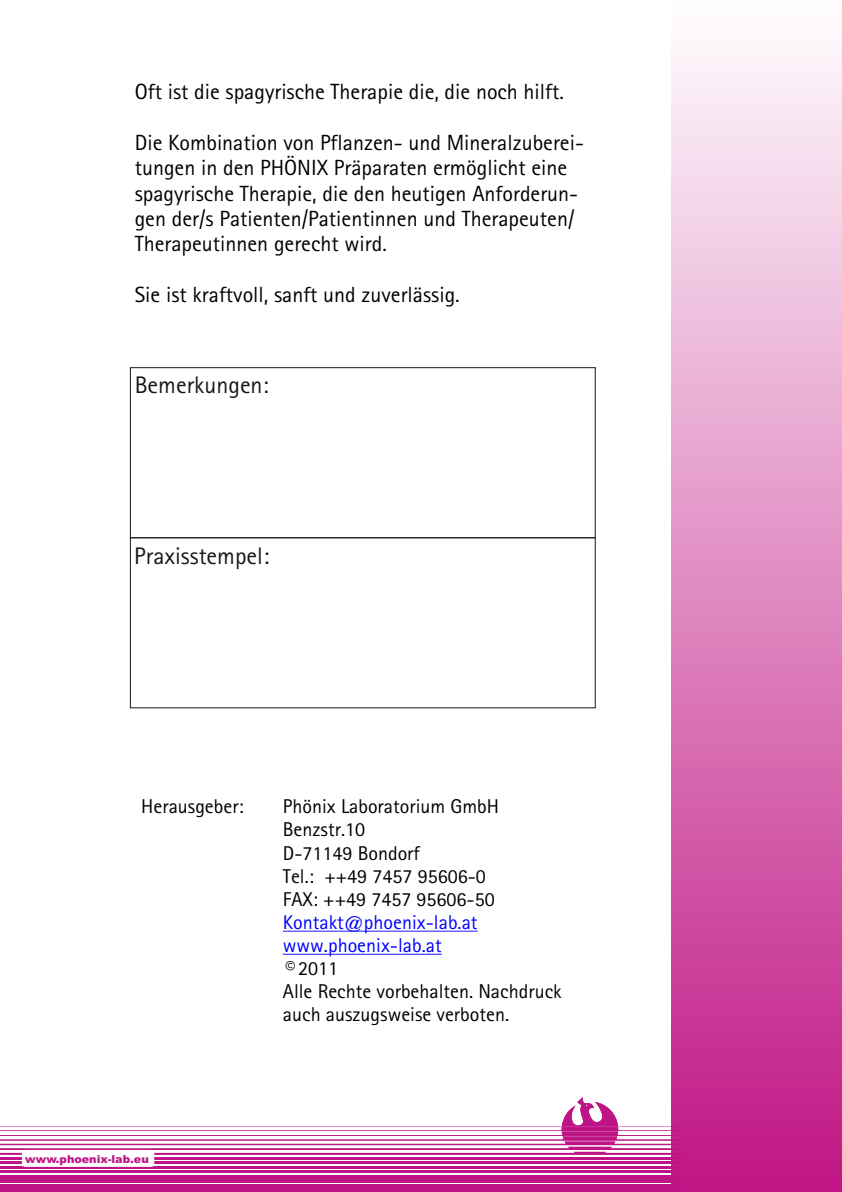
<style>
.page{position:relative;width:842px;height:1192px;background:#fff}
.page>*{position:absolute;margin:0;border:0;box-sizing:border-box;transform-origin:0 0}
.t1{font:24px "Agfa Rotis Sans Serif";color:#1c1714}
.t2{font:22px/25.4px "Agfa Rotis Sans Serif";color:#000}
.t3{font:20px/23px "Agfa Rotis Sans Serif";color:#000}
.t4{font:20px/23px "Agfa Rotis Sans Serif";color:#00f}
.t5{font:900 11px "Arial";color:#bf1485}
</style>
<div class="page">
<hr style="left:283px;top:931px;width:195px;height:1px;background:#00f">
<hr style="left:283px;top:954px;width:159px;height:1px;background:#00f">
<div style="left:130px;top:367px;width:465px;height:171px;border:1px solid #1c1714"></div>
<div style="left:672px;top:1px;width:170px;height:1191px;background:linear-gradient(to bottom,#fffefe,#c01584)"></div>
<hr style="left:0;top:1184px;width:680px;height:3px;background:#bf1485">
<hr style="left:0;top:1179px;width:680px;height:4px;background:#bf1485">
<hr style="left:0;top:1175px;width:680px;height:3px;background:#bf1485">
<hr style="left:0;top:1171px;width:680px;height:2px;background:#bf1485">
<hr style="left:0;top:1166px;width:680px;height:3px;background:#bf1485">
<hr style="left:0;top:1162px;width:680px;height:2px;background:#bf1485">
<hr style="left:0;top:1188px;width:680px;height:4px;background:#bf1485">
<hr style="left:0;top:1157px;width:680px;height:2px;background:#bf1485">
<svg style="left:0;top:1097px;width:680px;height:58px"></svg>
<div style="left:22px;top:1150px;width:132px;height:17px;background:#fff;border-radius:3px"></div>
<p class="t2" style="left:135px;top:81px;width:431px">Oft ist die spagyrische Therapie die, die noch hilft.</p>
<p class="t2" style="left:135px;top:132px;width:451px">Die Kombination von Pflanzen- und Mineralzuberei&shy;tungen in den PHÖNIX Präparaten ermöglicht eine spagyrische Therapie, die den heutigen Anforderun&shy;gen der/s Patienten/Patientinnen und Therapeuten/ Therapeutinnen gerecht wird.</p>
<p class="t2" style="left:135px;top:284px;width:327px">Sie ist kraftvoll, sanft und zuverlässig.</p>
<p class="t1" style="left:135px;top:377px;width:136px">Bemerkungen:</p>
<p class="t1" style="left:134px;top:547px;width:137px">Praxisstempel:</p>
<p class="t3" style="left:141px;top:797px;width:104px">Herausgeber:</p>
<p class="t3" style="left:283px;top:797px;width:218px">Phönix Laboratorium GmbH<br>Benzstr.10<br>D-71149 Bondorf<br>Tel.: ++49 7457 95606-0<br>FAX: ++49 7457 95606-50</p>
<p class="t4" style="left:283px;top:913px;width:196px">Kontakt@phoenix-lab.at www.phoenix-lab.at</p>
<p class="t5" style="left:25px;top:1155px;width:125px">www.phoenix-lab.eu</p>
<p class="t3" style="left:283px;top:959px;width:280px">© 2011<br>Alle Rechte vorbehalten. Nachdruck auch auszugsweise verboten.</p>
</div>
